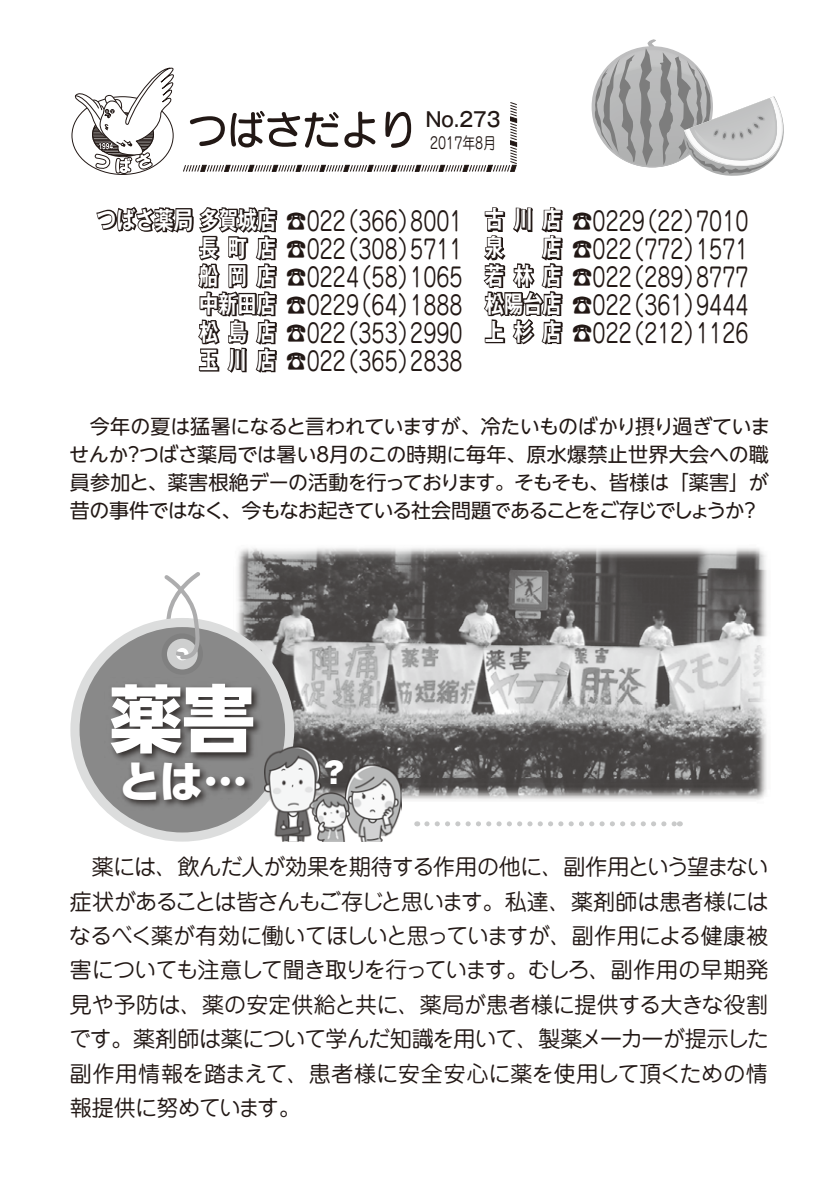
<style>
.page{position:relative;width:840px;height:1191px;background:#fff}
.page>*{position:absolute;margin:0;border:0;box-sizing:border-box;transform-origin:0 0}
.t1{font:800 72.4px "UD Shin Go Pr 6";color:#fff}
.t2{font:800 44px "UD Shin Go Pr 6";color:#fff}
.t3{font:900 28.4px "Gothic MB101 Pro";color:#fff}
.t4{font:26px/28px "Jun 201 Pro";color:#221815;text-align:justify;scale:.8 1}
.t5{font:700 24px/28px "Gothic MB101 Pro De";letter-spacing:.5em;color:#fff;text-align:justify;scale:.8 1}
.t6{font:22px/34.4px "Jun 201 Pro";letter-spacing:-.015em;color:#221815;text-align:justify}
.t7{font:20px/28px "UD Shin Go NT Pro";letter-spacing:-.06em;color:#221815;text-align:justify}
.t8{font:500 20px "Gothic MB101 Pro";color:#221815;scale:.9 1}
.t9{font:16px "Jun 201 Pro";color:#221815;scale:.8 1}
.s1{font-family:"Gothic MB101 Pro De";font-weight:700;font-size:24px;color:#fff}
</style>
<div class="page">
<img style="left:237px;top:548px;width:530px;height:255px">
<svg style="left:70px;top:618px;width:224px;height:223px"></svg>
<svg style="left:79px;top:627px;width:206px;height:205px;fill:#898989"></svg>
<svg style="left:161px;top:572px;width:42px;height:103px"></svg>
<img style="left:104px;top:677px;width:162px;height:109px">
<img style="left:114px;top:754px;width:145px;height:73px">
<svg style="left:426px;top:821px;width:254px;height:5px"></svg>
<svg style="left:594px;top:39px;width:190px;height:137px"></svg>
<img style="left:264px;top:746px;width:137px;height:95px">
<svg style="left:483px;top:207px;width:80px;height:138px"></svg>
<svg style="left:96px;top:206px;width:182px;height:167px"></svg>
<svg style="left:183px;top:102px;width:334px;height:70px"></svg>
<svg style="left:74px;top:67px;width:100px;height:108px"></svg>
<p class="t8" style="left:425px;top:103px;width:84px">No.273</p>
<p class="t9" style="left:430px;top:130px;width:84px">2017年8月</p>
<p class="t4" style="left:199px;top:204px;width:331px;text-indent:-102px"><span class="s1">つばさ薬局 多賀城店</span> ☎022（366）8001<span class="s1">長町店</span> ☎022（308）5711<span class="s1">船岡店</span> ☎0224（58）1065<span class="s1">中新田店</span> ☎0229（64）1888<span class="s1">松島店</span> ☎022（353）2990<span class="s1">玉川店</span> ☎022（365）2838</p>
<p class="t5" style="left:199px;top:231px;width:98px">長町店船岡店中新田店松島店玉川店</p>
<p class="t4" style="left:484px;top:204px;width:331px"><span class="s1">古川店</span> ☎0229（22）7010<span class="s1">泉　　店</span> ☎022（772）1571<span class="s1">若林店</span> ☎022（289）8777<span class="s1">松陽台店</span> ☎022（361）9444<span class="s1">上杉店</span> ☎022（212）1126</p>
<p class="t7" style="left:69px;top:412px;width:702px">　今年の夏は猛暑になると言われていますが、冷たいものばかり摂り過ぎていませんか？つばさ薬局では暑い８月のこの時期に毎年、原水爆禁止世界大会への職員参加と、薬害根絶デーの活動を行っております。そもそも、皆様は「薬害」が昔の事件ではなく、今もなお起きている社会問題であることをご存じでしょうか？</p>
<h1 class="t1" style="left:110px;top:659px;width:146px">薬害</h1>
<h2 class="t2" style="left:117px;top:745px;width:131px">とは…</h2>
<p class="t3" style="left:324px;top:749px;width:21px">?</p>
<p class="t6" style="left:69px;top:847px;width:700px">　薬には、飲んだ人が効果を期待する作用の他に、副作用という望まない症状があることは皆さんもご存じと思います。私達、薬剤師は患者様にはなるべく薬が有効に働いてほしいと思っていますが、副作用による健康被害についても注意して聞き取りを行っています。むしろ、副作用の早期発見や予防は、薬の安定供給と共に、薬局が患者様に提供する大きな役割です。薬剤師は薬について学んだ知識を用いて、製薬メーカーが提示した副作用情報を踏まえて、患者様に安全安心に薬を使用して頂くための情報提供に努めています。</p>
</div>
